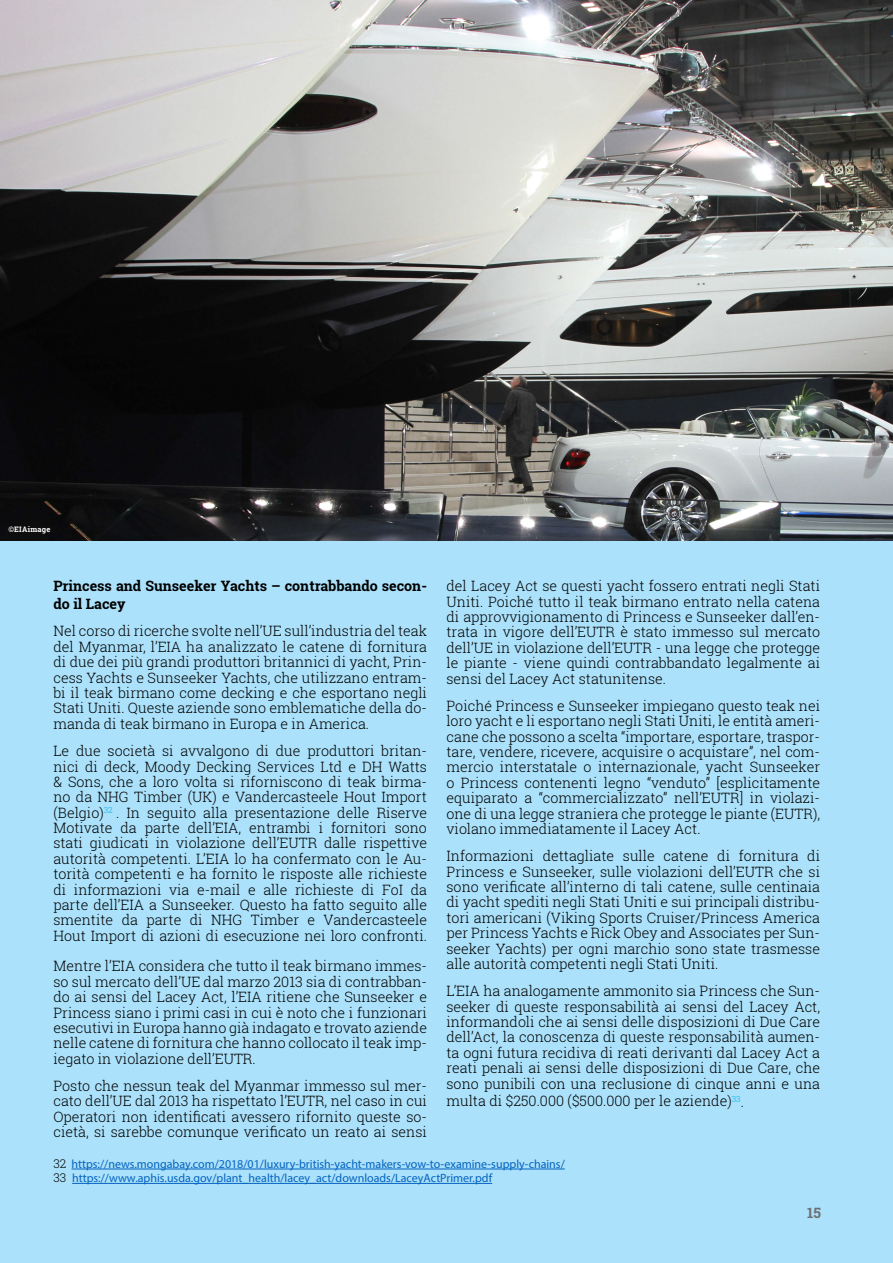
<style>
.page{position:relative;width:893px;height:1263px;background:#abe1fa}
.page>*{position:absolute;margin:0;border:0;box-sizing:border-box;transform-origin:0 0}
.t1{font:300 14.25px/15.5px "Roboto Slab";color:#000;text-align:justify}
.t2{font:700 14.25px/17.9px "Roboto Slab";color:#000}
.t3{font:700 14.25px "Roboto Slab";color:#6d6e71}
.t4{font:12px "Myriad Pro";color:#0563c1}
.EIAimage_credit{font:700 7.5px "Roboto Slab";letter-spacing:.025em;color:#fff}
.s1{font-family:"Roboto Slab";font-weight:300;color:#000}
</style>
<div class="page">
<hr style="left:72px;top:1169px;width:493px;height:1px;background:#0563c1">
<hr style="left:72px;top:1183px;width:420px;height:1px;background:#0563c1">
<img style="left:0;top:0;width:893px;height:540px">
<p class="EIAimage_credit" style="left:9px;top:524px;width:43px">©EIAimage</p>
<p class="t2" style="left:53px;top:577px;width:375px">Princess and Sunseeker Yachts – contrabbando secon&shy;do il Lacey</p>
<p class="t1" style="left:53px;top:623px;width:375px">Nel corso di ricerche svolte nell’UE sull’industria del teak del Myanmar, l’EIA ha analizzato le catene di fornitura di due dei più grandi produttori britannici di yacht, Prin&shy;cess Yachts e Sunseeker Yachts, che utilizzano entram&shy;bi il teak birmano come decking e che esportano negli Stati Uniti. Queste aziende sono emblematiche della do&shy;manda di teak birmano in Europa e in America.</p>
<p class="t1" style="left:53px;top:743px;width:375px">Le due società si avvalgono di due produttori britan&shy;nici di deck, Moody Decking Services Ltd e DH Watts &amp; Sons, che a loro volta si riforniscono di teak birma&shy;no da NHG Timber (UK) e Vandercasteele Hout Import (Belgio)<sup>32</sup><sup>1</sup>. In seguito alla presentazione delle Riserve Motivate da parte dell’EIA, entrambi i fornitori sono stati giudicati in violazione dell’EUTR dalle rispettive autorità competenti. L’EIA lo ha confermato con le Au&shy;torità competenti e ha fornito le risposte alle richieste di informazioni via e-mail e alle richieste di FoI da parte dell’EIA a Sunseeker. Questo ha fatto seguito alle smentite da parte di NHG Timber e Vandercasteele Hout Import di azioni di esecuzione nei loro confronti.</p>
<p class="t1" style="left:53px;top:958px;width:375px">Mentre l’EIA considera che tutto il teak birmano immes&shy;so sul mercato dell’UE dal marzo 2013 sia di contrabban&shy;do ai sensi del Lacey Act, l’EIA ritiene che Sunseeker e Princess siano i primi casi in cui è noto che i funzionari esecutivi in Europa hanno già indagato e trovato aziende nelle catene di fornitura che hanno collocato il teak imp&shy;iegato in violazione dell’EUTR.</p>
<p class="t1" style="left:53px;top:1078px;width:375px">Posto che nessun teak del Myanmar immesso sul mer&shy;cato dell’UE dal 2013 ha rispettato l’EUTR, nel caso in cui Operatori non identificati avessero rifornito queste so&shy;cietà, si sarebbe comunque verificato un reato ai sensi</p>
<p class="t4" style="left:53px;top:1156px;width:513px"><span class="s1">32</span> https://news.mongabay.com/2018/01/luxury-british-yacht-makers-vow-to-examine-supply-chains/</p>
<p class="t4" style="left:53px;top:1171px;width:440px"><span class="s1">33</span> https://www.aphis.usda.gov/plant_health/lacey_act/downloads/LaceyActPrimer.pdf</p>
<p class="t1" style="left:446px;top:578px;width:375px">del Lacey Act se questi yacht fossero entrati negli Stati Uniti. Poiché tutto il teak birmano entrato nella catena di approvvigionamento di Princess e Sunseeker dall’en&shy;trata in vigore dell’EUTR è stato immesso sul mercato dell’UE in violazione dell’EUTR - una legge che protegge le piante - viene quindi contrabbandato legalmente ai sensi del Lacey Act statunitense.</p>
<p class="t1" style="left:446px;top:698px;width:375px">Poiché Princess e Sunseeker impiegano questo teak nei loro yacht e li esportano negli Stati Uniti, le entità ameri&shy;cane che possono a scelta “importare, esportare, traspor&shy;tare, vendere, ricevere, acquisire o acquistare”, nel com&shy;mercio interstatale o internazionale, yacht Sunseeker o Princess contenenti legno “venduto” [esplicitamente equiparato a “commercializzato” nell’EUTR] in violazi&shy;one di una legge straniera che protegge le piante (EUTR), violano immediatamente il Lacey Act.</p>
<p class="t1" style="left:446px;top:848px;width:375px">Informazioni dettagliate sulle catene di fornitura di Princess e Sunseeker, sulle violazioni dell’EUTR che si sono verificate all’interno di tali catene, sulle centinaia di yacht spediti negli Stati Uniti e sui principali distribu&shy;tori americani (Viking Sports Cruiser/Princess America per Princess Yachts e Rick Obey and Associates per Sun&shy;seeker Yachts) per ogni marchio sono state trasmesse alle autorità competenti negli Stati Uniti.</p>
<p class="t1" style="left:446px;top:983px;width:375px">L’EIA ha analogamente ammonito sia Princess che Sun&shy;seeker di queste responsabilità ai sensi del Lacey Act, informandoli che ai sensi delle disposizioni di Due Care dell’Act, la conoscenza di queste responsabilità aumen&shy;ta ogni futura recidiva di reati derivanti dal Lacey Act a reati penali ai sensi delle disposizioni di Due Care, che sono punibili con una reclusione di cinque anni e una</p>
<p class="t1" style="left:446px;top:1093px;width:303px">multa di $250.000 ($500.000 per le aziende)<sup>33</sup>.<sup>2</sup></p>
<p class="t3" style="left:807px;top:1203px;width:15px">15</p>
</div>
